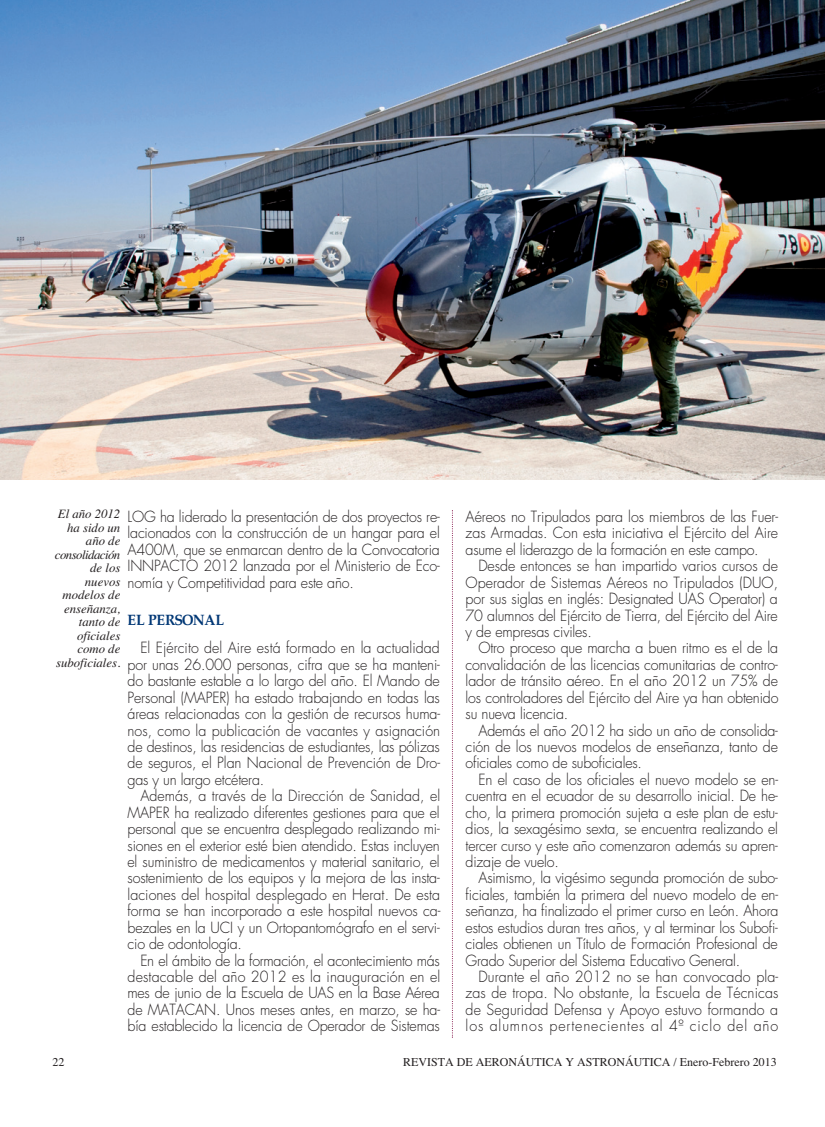
<style>
.page{position:relative;width:825px;height:1127px;background:#fff}
.page>*{position:absolute;margin:0;border:0;box-sizing:border-box;transform-origin:0 0}
.t1{font:300 15px/16.4px "Futura";letter-spacing:-.015em;color:#231f20;text-align:justify;scale:.95 1}
.t2{font:700 15px "Palatino";letter-spacing:-.015em;color:#013775;scale:.95 1}
.t3{font:italic 12.75px/13.5px "Times";color:#231f20;text-align:right}
.t4{font:12px "Times";color:#231f20}
</style>
<div class="page">
<svg style="left:452px;top:510px;width:1px;height:527px"></svg>
<img style="left:0;top:0;width:825px;height:479px">
<p class="t3" style="left:55px;top:508px;width:67px">El año 2012 ha sido un año de consolidación de los nuevos modelos de enseñanza, tanto de oficiales como de suboficiales.</p>
<p class="t1" style="left:128px;top:510px;width:330px">LOG ha liderado la presentación de dos proyectos re&shy;lacionados con la construcción de un hangar para el A400M, que se enmarcan dentro de la Convocatoria INNPACTO 2012 lanzada por el Ministerio de Eco&shy;nomía y Competitividad para este año.</p>
<p class="t2" style="left:128px;top:614px;width:103px">EL PERSONAL</p>
<p class="t1" style="left:128px;top:641px;width:331px;text-indent:13px">El Ejército del Aire está formado en la actualidad por unas 26.000 personas, cifra que se ha manteni&shy;do bastante estable a lo largo del año. El Mando de Personal (MAPER) ha estado trabajando en todas las áreas relacionadas con la gestión de recursos huma&shy;nos, como la publicación de vacantes y asignación de destinos, las residencias de estudiantes, las pólizas de seguros, el Plan Nacional de Prevención de Dro&shy;gas y un largo etcétera.</p>
<p class="t1" style="left:128px;top:789px;width:331px;text-indent:13px">Además, a través de la Dirección de Sanidad, el MAPER ha realizado diferentes gestiones para que el personal que se encuentra desplegado realizando mi&shy;siones en el exterior esté bien atendido. Estas incluyen el suministro de medicamentos y material sanitario, el sostenimiento de los equipos y la mejora de las insta&shy;laciones del hospital desplegado en Herat. De esta forma se han incorporado a este hospital nuevos ca&shy;bezales en la UCI y un Ortopantomógrafo en el servi&shy;cio de odontología.</p>
<p class="t1" style="left:128px;top:953px;width:331px;text-indent:13px">En el ámbito de la formación, el acontecimiento más destacable del año 2012 es la inauguración en el mes de junio de la Escuela de UAS en la Base Aérea de MATACAN. Unos meses antes, en marzo, se ha&shy;bía establecido la licencia de Operador de Sistemas</p>
<p class="t1" style="left:466px;top:510px;width:330px">Aéreos no Tripulados para los miembros de las Fuer&shy;zas Armadas. Con esta iniciativa el Ejército del Aire asume el liderazgo de la formación en este campo.</p>
<p class="t1" style="left:466px;top:559px;width:330px;text-indent:13px">Desde entonces se han impartido varios cursos de Operador de Sistemas Aéreos no Tripulados (DUO, por sus siglas en inglés: Designated UAS Operator) a 70 alumnos del Ejército de Tierra, del Ejército del Aire y de empresas civiles.</p>
<p class="t1" style="left:466px;top:641px;width:331px;text-indent:13px">Otro proceso que marcha a buen ritmo es el de la convalidación de las licencias comunitarias de contro&shy;lador de tránsito aéreo. En el año 2012 un 75% de los controladores del Ejército del Aire ya han obtenido su nueva licencia.</p>
<p class="t1" style="left:466px;top:723px;width:330px;text-indent:13px">Además el año 2012 ha sido un año de consolida&shy;ción de los nuevos modelos de enseñanza, tanto de oficiales como de suboficiales.</p>
<p class="t1" style="left:466px;top:772px;width:330px;text-indent:13px">En el caso de los oficiales el nuevo modelo se en&shy;cuentra en el ecuador de su desarrollo inicial. De he&shy;cho, la primera promoción sujeta a este plan de estu&shy;dios, la sexagésimo sexta, se encuentra realizando el tercer curso y este año comenzaron además su apren&shy;dizaje de vuelo.</p>
<p class="t1" style="left:466px;top:871px;width:331px;text-indent:13px">Asimismo, la vigésimo segunda promoción de subo&shy;ficiales, también la primera del nuevo modelo de en&shy;señanza, ha finalizado el primer curso en León. Ahora estos estudios duran tres años, y al terminar los Subofi&shy;ciales obtienen un Título de Formación Profesional de Grado Superior del Sistema Educativo General.</p>
<p class="t1" style="left:466px;top:969px;width:331px;text-indent:13px">Durante el año 2012 no se han convocado pla&shy;zas de tropa. No obstante, la Escuela de Técnicas de Seguridad Defensa y Apoyo estuvo formando a los alumnos pertenecientes al 4º ciclo del año</p>
<p class="t4" style="left:53px;top:1058px;width:13px">22</p>
<p class="t4" style="left:403px;top:1058px;width:375px">REVISTA DE AERONÁUTICA Y ASTRONÁUTICA / Enero-Febrero 2013</p>
</div>
